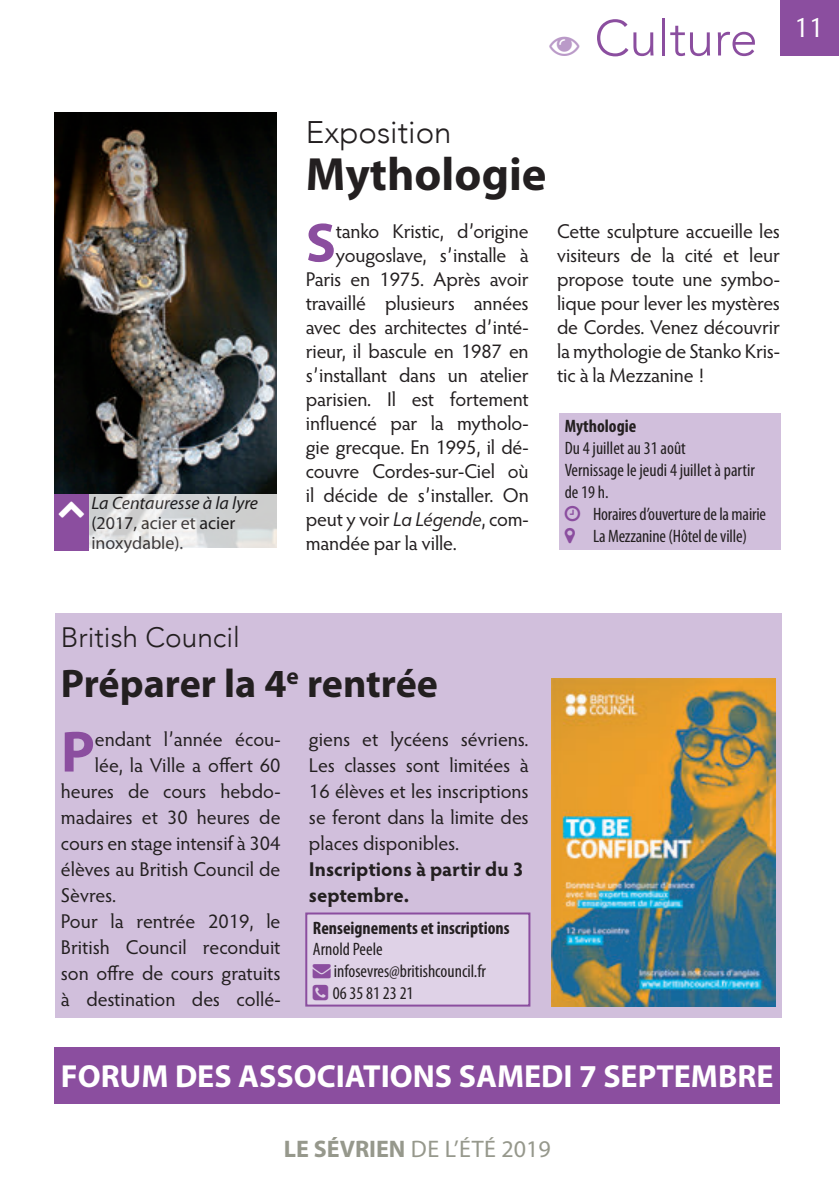
<style>
.page{position:relative;width:839px;height:1190px;background:#fff}
.page>*{position:absolute;margin:0;border:0;box-sizing:border-box;transform-origin:0 0}
.t1{font:700 58.6px "Myriad Pro";color:#8b4e9f}
.t2{font:700 55.6px "Myriad Pro";color:#8b4e9f}
.t3{font:300 50px "Avenir";color:#8b4e9f}
.t4{font:700 46.8px "Myriad Pro";color:#231f20}
.t5{font:700 40px "Myriad Pro";color:#231f20}
.t6{font:700 32px "Myriad Pro";color:#fff}
.t7{font:300 31.2px "Avenir";color:#231f20}
.t8{font:300 28px "Avenir";color:#231f20}
.t9{font:28px "Hypatia Sans Pro";color:#fff}
.t10{font:24px "Myriad Pro";letter-spacing:.01em;color:#96988c}
.t11{font:20px/24px "Hypatia Sans Pro";letter-spacing:-.01em;color:#231f20;text-align:justify}
.t12{font:700 20px/26px "Hypatia Sans Pro";color:#231f20}
.t13{font:condensed 18px/22px "Myriad Pro";color:#231f20}
.t14{font:700 condensed 18px "Myriad Pro";color:#231f20}
.t15{font:18px/20px "Myriad Pro";color:#231f20}
.t16{font:italic 18px "Myriad Pro";color:#231f20}
.s1{color:#ba9ac8}
.s2{font-style:italic}
.s3{color:#8b4e9f}
.s4{font-weight:700}
</style>
<div class="page">
<div style="left:780px;top:0;width:58px;height:55px;background:#8b4e9f"></div>
<div style="left:559px;top:413px;width:221px;height:137px;background:#d1bfdc"></div>
<div style="left:55px;top:1046px;width:724px;height:57px;background:#8b4e9f"></div>
<img style="left:54px;top:112px;width:222px;height:436px">
<div style="left:55px;top:493px;width:34px;height:57px;background:#8b4e9f"></div>
<svg style="left:89px;top:493px;width:187px;height:55px;background:#d7d8d8"></svg>
<div style="left:55px;top:613px;width:726px;height:404px;background:#d1bfdc"></div>
<div style="left:306px;top:913px;width:223px;height:92px;background:#dfd2e7"></div>
<div style="left:305px;top:912px;width:225px;height:94px;border:2px solid #8b4e9f"></div>
<img style="left:551px;top:678px;width:224px;height:328px">
<p class="t16" style="left:91px;top:491px;width:168px">La Centauresse à la lyre</p>
<p class="t15" style="left:91px;top:512px;width:145px">(2017, acier et acier inoxydable).</p>
<h3 class="t3" style="left:549px;top:9px;width:210px"><span class="s1">■</span> Culture</h3>
<h3 class="t9" style="left:794px;top:9px;width:31px">11</h3>
<h3 class="t7" style="left:306px;top:114px;width:147px">Exposition</h3>
<h3 class="t4" style="left:306px;top:144px;width:242px">Mythologie</h3>
<h2 class="t2" style="left:306px;top:206px;width:32px">S</h2>
<p class="t11" style="left:336px;top:218px;width:194px">tanko Kristic, d’origine</p>
<p class="t11" style="left:336px;top:242px;width:194px">yougoslave, s’installe à</p>
<p class="t11" style="left:306px;top:266px;width:224px">Paris en 1975. Après avoir</p>
<p class="t11" style="left:306px;top:290px;width:224px">travaillé plusieurs années</p>
<p class="t11" style="left:306px;top:314px;width:224px">avec des architectes d’inté-</p>
<p class="t11" style="left:306px;top:338px;width:224px">rieur, il bascule en 1987 en</p>
<p class="t11" style="left:306px;top:362px;width:224px">s’installant dans un atelier</p>
<p class="t11" style="left:306px;top:386px;width:224px">parisien. Il est fortement</p>
<p class="t11" style="left:306px;top:410px;width:224px">influencé par la mytholo-</p>
<p class="t11" style="left:306px;top:434px;width:224px">gie grecque. En 1995, il dé-</p>
<p class="t11" style="left:306px;top:458px;width:224px">couvre Cordes-sur-Ciel où</p>
<p class="t11" style="left:306px;top:482px;width:224px">il décide de s’installer. On</p>
<p class="t11" style="left:306px;top:506px;width:224px">peut y voir <span class="s2">La Légende</span>, com-</p>
<p class="t11" style="left:306px;top:530px;width:152px">mandée par la ville.</p>
<p class="t11" style="left:557px;top:218px;width:224px">Cette sculpture accueille les visiteurs de la cité et leur propose toute une symbo&shy;lique pour lever les mystères de Cordes. Venez découvrir la mythologie de Stanko Kris&shy;tic à la Mezzanine !</p>
<p class="t14" style="left:564px;top:415px;width:73px">Mythologie</p>
<p class="t13" style="left:564px;top:437px;width:192px">Du 4 juillet au 31 août<br>Vernissage le jeudi 4 juillet à partir de 19 h.</p>
<p class="t13" style="left:593px;top:503px;width:174px">Horaires d’ouverture de la mairie<br>La Mezzanine (Hôtel de ville)</p>
<h3 class="t8" style="left:61px;top:621px;width:180px">British Council</h3>
<h3 class="t5" style="left:61px;top:657px;width:378px">Préparer la 4<sup>e</sup> rentrée</h3>
<h1 class="t1" style="left:61px;top:713px;width:36px">P</h1>
<p class="t11" style="left:95px;top:726px;width:187px">endant l’année écou-</p>
<p class="t11" style="left:95px;top:752px;width:187px">lée, la Ville a offert 60</p>
<p class="t11" style="left:61px;top:778px;width:221px">heures de cours hebdo-</p>
<p class="t11" style="left:61px;top:804px;width:221px">madaires et 30 heures de</p>
<p class="t11" style="left:61px;top:830px;width:221px">cours en stage intensif à 304</p>
<p class="t11" style="left:61px;top:856px;width:221px">élèves au British Council de</p>
<p class="t11" style="left:61px;top:882px;width:57px">Sèvres.</p>
<p class="t11" style="left:61px;top:908px;width:221px">Pour la rentrée 2019, le</p>
<p class="t11" style="left:61px;top:934px;width:221px">British Council reconduit</p>
<p class="t11" style="left:61px;top:960px;width:221px">son offre de cours gratuits</p>
<p class="t11" style="left:61px;top:986px;width:221px">à destination des collé-</p>
<p class="t11" style="left:309px;top:725px;width:221px;line-height:26px">giens et lycéens sévriens.<br>Les classes sont limitées à 16 élèves et les inscriptions se feront dans la limite des places disponibles.</p>
<p class="t12" style="left:309px;top:854px;width:216px">Inscriptions à partir du 3 septembre.</p>
<p class="t14" style="left:313px;top:916px;width:198px">Renseignements et inscriptions</p>
<p class="t13" style="left:313px;top:938px;width:71px">Arnold Peele</p>
<p class="t13" style="left:333px;top:959px;width:155px;text-indent:-20px"><span class="s3">→</span> infosevres@britishcouncil.fr<br>06 35 81 23 21</p>
<h3 class="t6" style="left:61px;top:1055px;width:714px">FORUM DES ASSOCIATIONS SAMEDI 7 SEPTEMBRE</h3>
<p class="t10" style="left:284px;top:1134px;width:268px"><span class="s4">LE SÉVRIEN</span> DE L’ÉTÉ 2019</p>
</div>
